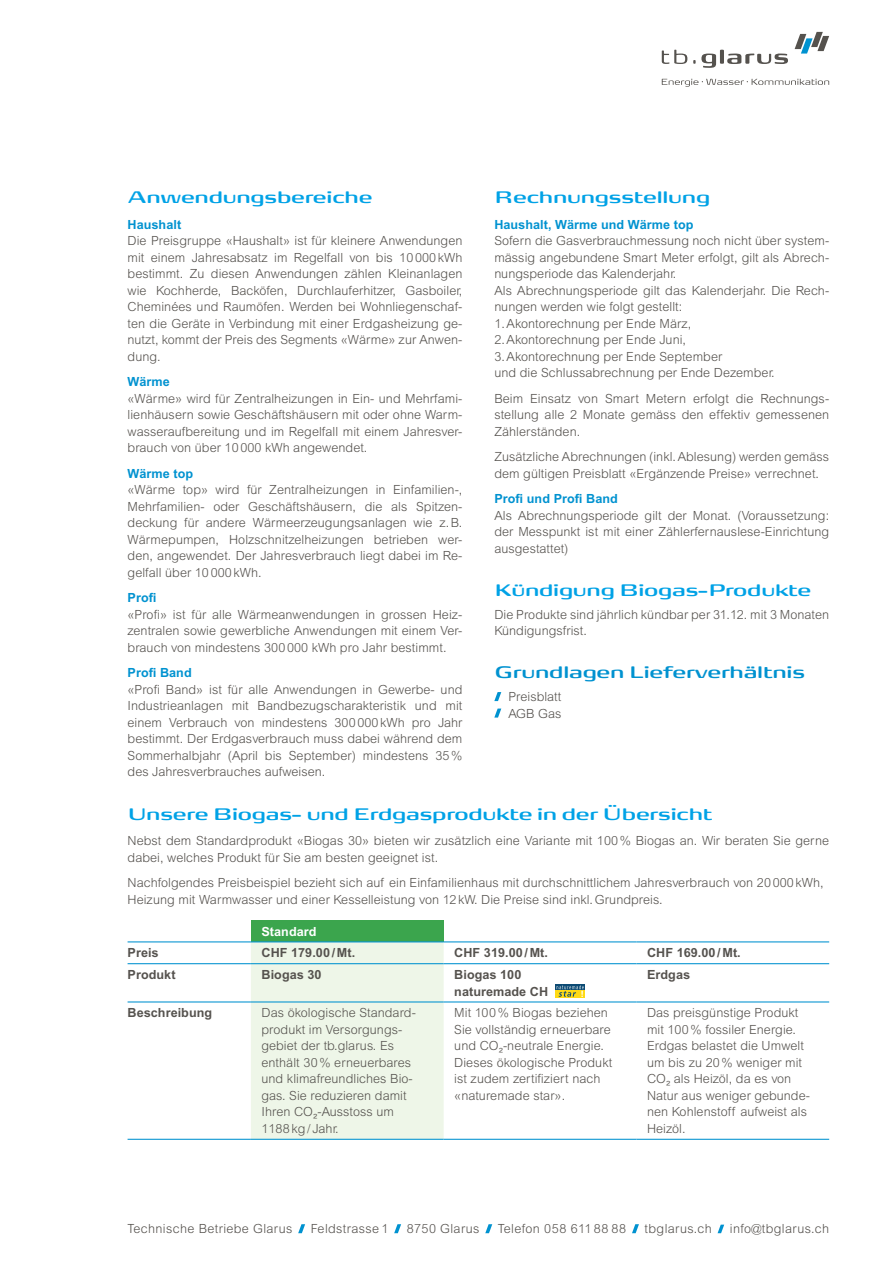
<style>
.page{position:relative;width:893px;height:1263px;background:#fff}
.page>*{position:absolute;margin:0;border:0;box-sizing:border-box;transform-origin:0 0}
.t1{font:500 21px "FP Head Pro";letter-spacing:-.01em;color:#00a2e6}
.t2{font:500 21px "FP Head Pro";letter-spacing:-.01em;color:#0092d0}
.t3{font:300 12.6px/16.5px "Arial MT Std";letter-spacing:.005em;color:#55524e}
.t4{font:700 12.6px/16.5px "Arial MT Std";letter-spacing:.005em;color:#55524e}
.t5{font:300 12.6px "Arial MT Std";letter-spacing:.03em;color:#55524e}
.t6{font:700 12.6px "Arial MT Std";letter-spacing:.005em;color:#0092d0}
.t7{font:700 12.6px "Arial MT Std";letter-spacing:.005em;color:#fff}
</style>
<div class="page">
<svg style="left:298px;top:1224px;width:7px;height:9px"></svg>
<svg style="left:394px;top:1224px;width:7px;height:9px"></svg>
<svg style="left:485px;top:1224px;width:7px;height:9px"></svg>
<svg style="left:632px;top:1224px;width:7px;height:9px"></svg>
<svg style="left:718px;top:1224px;width:6px;height:9px"></svg>
<svg style="left:494px;top:692px;width:7px;height:9px"></svg>
<svg style="left:494px;top:708px;width:7px;height:9px"></svg>
<div style="left:251px;top:920px;width:193px;height:22px;background:#3ba54d"></div>
<div style="left:251px;top:942px;width:193px;height:197px;background:#eef6e8"></div>
<hr style="left:128px;top:941px;width:123px;height:1px;background:#0092d0">
<hr style="left:444px;top:941px;width:192px;height:1px;background:#0092d0">
<hr style="left:636px;top:941px;width:193px;height:1px;background:#0092d0">
<hr style="left:128px;top:963px;width:123px;height:1px;background:#0092d0">
<hr style="left:251px;top:963px;width:193px;height:1px;background:#0092d0">
<hr style="left:444px;top:963px;width:192px;height:1px;background:#0092d0">
<hr style="left:636px;top:963px;width:193px;height:1px;background:#0092d0">
<hr style="left:128px;top:1001px;width:123px;height:1px;background:#0092d0">
<hr style="left:251px;top:1001px;width:193px;height:1px;background:#0092d0">
<hr style="left:444px;top:1001px;width:192px;height:1px;background:#0092d0">
<hr style="left:636px;top:1001px;width:193px;height:1px;background:#0092d0">
<hr style="left:128px;top:1139px;width:123px;height:1px;background:#0092d0">
<hr style="left:251px;top:1139px;width:193px;height:1px;background:#0092d0">
<hr style="left:444px;top:1139px;width:192px;height:1px;background:#0092d0">
<hr style="left:636px;top:1139px;width:193px;height:1px;background:#0092d0">
<hr style="left:251px;top:941px;width:193px;height:1px;background:#0092d0">
<svg style="left:555px;top:984px;width:30px;height:14px"></svg>
<div style="left:556px;top:984px;width:29px;height:6px;background:#0d4b74"></div>
<div style="left:579px;top:990px;width:6px;height:7px;background:#ffda15"></div>
<svg style="left:556px;top:985px;width:28px;height:12px"></svg>
<svg style="left:795px;top:32px;width:34px;height:22px"></svg>
<svg style="left:662px;top:50px;width:25px;height:14px"></svg>
<svg style="left:693px;top:54px;width:23px;height:14px"></svg>
<hr style="left:720px;top:50px;width:4px;height:14px;background:#55524e;border-radius:2px">
<svg style="left:727px;top:54px;width:61px;height:10px"></svg>
<svg style="left:662px;top:79px;width:167px;height:8px"></svg>
<h1 class="t1" style="left:128px;top:182px;width:246px">Anwendungsbereiche</h1>
<p class="t6" style="left:128px;top:217px;width:55px">Haushalt</p>
<p class="t3" style="left:128px;top:232px;width:336px;text-align:justify">Die Preisgruppe «Haushalt» ist für kleinere Anwendungen mit einem Jahresabsatz im Regelfall von bis 10000kWh bestimmt. Zu diesen Anwendungen zählen Kleinanlagen wie Kochherde, Backöfen, Durchlauferhitzer, Gasboiler, Cheminées und Raumöfen. Werden bei Wohnliegenschaf&shy;ten die Geräte in Verbindung mit einer Erdgasheizung ge&shy;nutzt, kommt der Preis des Segments «Wärme» zur Anwen&shy;dung.</p>
<p class="t6" style="left:128px;top:374px;width:44px">Wärme</p>
<p class="t3" style="left:128px;top:390px;width:336px;text-align:justify">«Wärme» wird für Zentralheizungen in Ein- und Mehrfami&shy;lienhäusern sowie Geschäftshäusern mit oder ohne Warm&shy;wasseraufbereitung und im Regelfall mit einem Jahresver&shy;brauch von über 10000 kWh angewendet.</p>
<p class="t6" style="left:128px;top:466px;width:67px">Wärme top</p>
<p class="t3" style="left:128px;top:481px;width:336px;text-align:justify">«Wärme top» wird für Zentralheizungen in Einfamilien-, Mehrfamilien- oder Geschäftshäusern, die als Spitzen&shy;deckung für andere Wärmeerzeugungsanlagen wie z.B.<br>Wärmepumpen, Holzschnitzelheizungen betrieben wer&shy;den, angewendet. Der Jahresverbrauch liegt dabei im Re&shy;gelfall über 10000kWh.</p>
<p class="t6" style="left:128px;top:590px;width:30px">Profi</p>
<p class="t3" style="left:128px;top:606px;width:336px;text-align:justify">«Profi» ist für alle Wärmeanwendungen in grossen Heiz&shy;zentralen sowie gewerbliche Anwendungen mit einem Ver&shy;brauch von mindestens 300000 kWh pro Jahr bestimmt.</p>
<p class="t6" style="left:128px;top:665px;width:66px">Profi Band</p>
<p class="t3" style="left:128px;top:681px;width:336px;text-align:justify">«Profi Band» ist für alle Anwendungen in Gewerbe- und Industrieanlagen mit Bandbezugscharakteristik und mit einem Verbrauch von mindestens 300000kWh pro Jahr bestimmt. Der Erdgasverbrauch muss dabei während dem Sommerhalbjahr (April bis September) mindestens 35% des Jahresverbrauches aufweisen.</p>
<h1 class="t1" style="left:495px;top:182px;width:217px">Rechnungsstellung</h1>
<p class="t6" style="left:494px;top:217px;width:201px">Haushalt, Wärme und Wärme top</p>
<p class="t3" style="left:494px;top:232px;width:336px">Sofern die Gasverbrauchmessung noch nicht über system&shy;mässig angebundene Smart Meter erfolgt, gilt als Abrech&shy;nungsperiode das Kalenderjahr.<br>Als Abrechnungsperiode gilt das Kalenderjahr. Die Rech&shy;nungen werden wie folgt gestellt:<br>1.Akontorechnung per Ende März,<br>2.Akontorechnung per Ende Juni,<br>3.Akontorechnung per Ende September<br>und die Schlussabrechnung per Ende Dezember.</p>
<p class="t3" style="left:494px;top:390px;width:336px;text-align:justify">Beim Einsatz von Smart Metern erfolgt die Rechnungs&shy;stellung alle 2 Monate gemäss den effektiv gemessenen Zählerständen.</p>
<p class="t3" style="left:494px;top:448px;width:336px">Zusätzliche Abrechnungen (inkl.Ablesung) werden gemäss dem gültigen Preisblatt «Ergänzende Preise» verrechnet.</p>
<p class="t6" style="left:494px;top:491px;width:125px">Profi und Profi Band</p>
<p class="t3" style="left:494px;top:507px;width:336px;text-align:justify">Als Abrechnungsperiode gilt der Monat. (Voraussetzung: der Messpunkt ist mit einer Zählerfernauslese-Einrichtung ausgestattet)</p>
<h1 class="t1" style="left:495px;top:575px;width:318px">Kündigung Biogas-Produkte</h1>
<p class="t3" style="left:494px;top:606px;width:336px">Die Produkte sind jährlich kündbar per 31.12. mit 3 Monaten<br>Kündigungsfrist.</p>
<h1 class="t2" style="left:495px;top:657px;width:312px">Grundlagen Lieferverhältnis</h1>
<p class="t3" style="left:508px;top:688px;width:55px">Preisblatt<br>AGB Gas</p>
<h1 class="t1" style="left:128px;top:799px;width:586px">Unsere Biogas- und Erdgasprodukte in der Übersicht</h1>
<p class="t3" style="left:128px;top:832px;width:703px">Nebst dem Standardprodukt «Biogas 30» bieten wir zusätzlich eine Variante mit 100% Biogas an. Wir beraten Sie gerne dabei, welches Produkt für Sie am besten geeignet ist.</p>
<p class="t3" style="left:128px;top:874px;width:698px">Nachfolgendes Preisbeispiel bezieht sich auf ein Einfamilienhaus mit durchschnittlichem Jahresverbrauch von 20000kWh,<br>Heizung mit Warmwasser und einer Kesselleistung von 12kW. Die Preise sind inkl.Grundpreis.</p>
<p class="t7" style="left:261px;top:924px;width:57px">Standard</p>
<p class="t4" style="left:128px;top:944px;width:33px">Preis</p>
<p class="t4" style="left:261px;top:944px;width:95px">CHF 179.00/Mt.</p>
<p class="t4" style="left:454px;top:944px;width:95px">CHF 319.00/Mt.</p>
<p class="t4" style="left:647px;top:944px;width:95px">CHF 169.00/Mt.</p>
<p class="t4" style="left:128px;top:966px;width:49px">Produkt</p>
<p class="t4" style="left:261px;top:966px;width:62px">Biogas 30</p>
<p class="t4" style="left:454px;top:966px;width:95px">Biogas 100 naturemade CH</p>
<p class="t4" style="left:647px;top:966px;width:45px">Erdgas</p>
<p class="t4" style="left:128px;top:1004px;width:86px">Beschreibung</p>
<p class="t3" style="left:261px;top:1005px;width:156px">Das ökologische Standard&shy;produkt im Versorgungs&shy;gebiet der tb.glarus. Es enthält 30% erneuerbares und klimafreundliches Bio&shy;gas. Sie reduzieren damit<br>Ihren CO -Ausstoss um</p>
<p class="t3" style="left:261px;top:1114px;width:79px;line-height:9.8px;text-indent:52px">²<br>1188kg/ Jahr.</p>
<p class="t3" style="left:454px;top:1005px;width:158px">Mit 100% Biogas beziehen<br>Sie vollständig erneuerbare und CO -neutrale Energie.</p>
<p class="t3" style="left:647px;top:1005px;width:158px">Das preisgünstige Produkt mit 100% fossiler Energie.<br>Erdgas belastet die Umwelt um bis zu 20% weniger mit<br>CO</p>
<p class="t3" style="left:666px;top:1077px;width:6px">²</p>
<p class="t3" style="left:454px;top:1048px;width:159px;line-height:9.8px;text-indent:44px">²<br>Dieses ökologische Produkt</p>
<p class="t3" style="left:454px;top:1071px;width:148px">ist zudem zertifiziert nach «naturemade star».</p>
<p class="t3" style="left:647px;top:1071px;width:164px;text-indent:27px">als Heizöl, da es von<br>Natur aus weniger gebunde&shy;nen Kohlenstoff aufweist als<br>Heizöl.</p>
<p class="t5" style="left:128px;top:1221px;width:166px">Technische Betriebe Glarus</p>
<p class="t5" style="left:311px;top:1221px;width:79px">Feldstrasse 1</p>
<p class="t5" style="left:407px;top:1221px;width:74px">8750 Glarus</p>
<p class="t5" style="left:498px;top:1221px;width:130px">Telefon 058 611 88 88</p>
<p class="t5" style="left:645px;top:1221px;width:69px">tbglarus.ch</p>
<p class="t5" style="left:730px;top:1221px;width:101px">info@tbglarus.ch</p>
</div>
